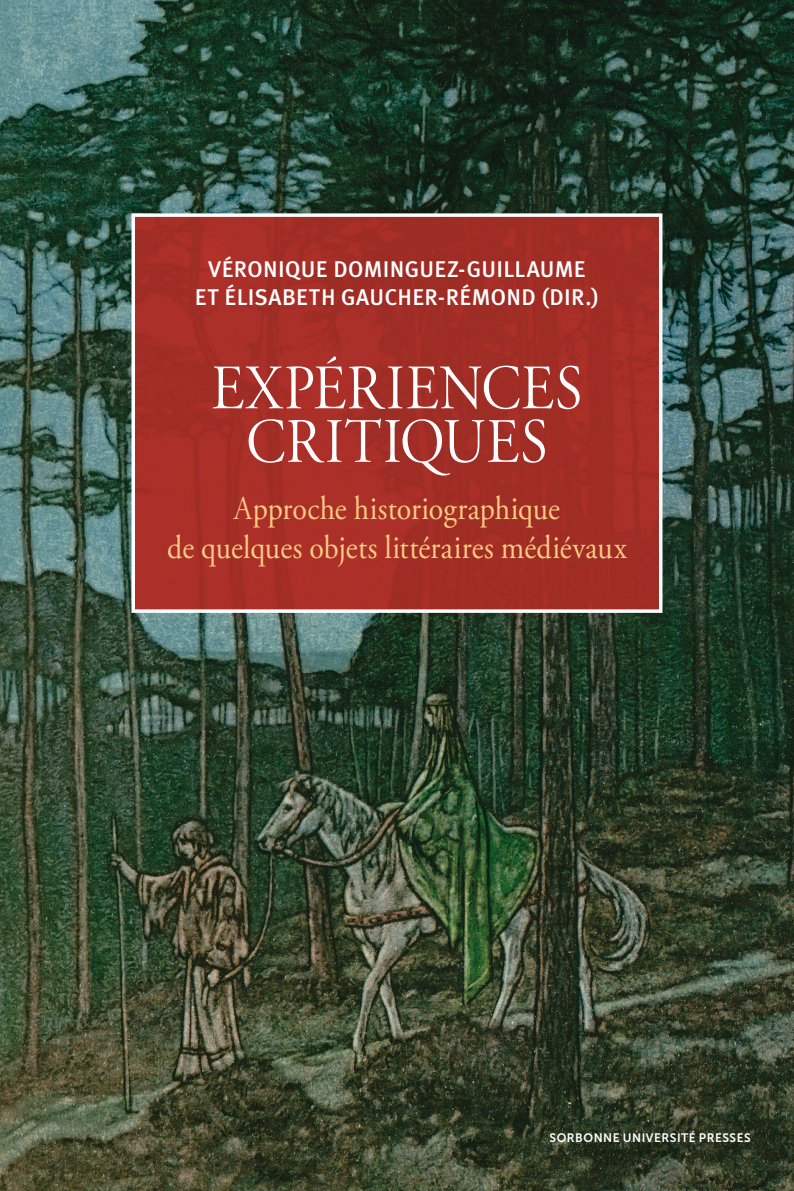
<style>
.page{position:relative;width:794px;height:1191px;background:#fff}
.page>*{position:absolute;margin:0;border:0;box-sizing:border-box;transform-origin:0 0}
.t1{font:63px/53.6px "Adobe Garamond Pro";letter-spacing:.01em;color:#fff;text-align:center;scale:.9 1}
.t2{font:33.25px/39.9px "Adobe Garamond Pro";letter-spacing:.005em;color:#fcca82;text-align:center;scale:.9 1}
.t3{font:500 22.75px/27.3px "Meta Plus";letter-spacing:.015em;color:#fff;text-align:center}
.t4{font:12.25px "Museo Sans 700";letter-spacing:.045em;color:#fff}
</style>
<div class="page">
<img style="left:0;top:0;width:794px;height:1191px">
<img style="left:136px;top:218px;width:521px;height:390px">
<div style="left:131px;top:213px;width:531px;height:400px;border:4px solid #fff"></div>
<p class="t3" style="left:195px;top:256px;width:406px">VÉRONIQUE DOMINGUEZ-GUILLAUME<br>ET ÉLISABETH GAUCHER-RÉMOND (DIR.)</p>
<h1 class="t1" style="left:211px;top:364px;width:415px">EXPÉRIENCES<br>CRITIQUES</h1>
<p class="t2" style="left:167px;top:489px;width:512px">Approche historiographique<br>de quelques objets littéraires médiévaux</p>
<p class="t4" style="left:549px;top:1130px;width:203px">SORBONNE UNIVERSITÉ PRESSES</p>
</div>
